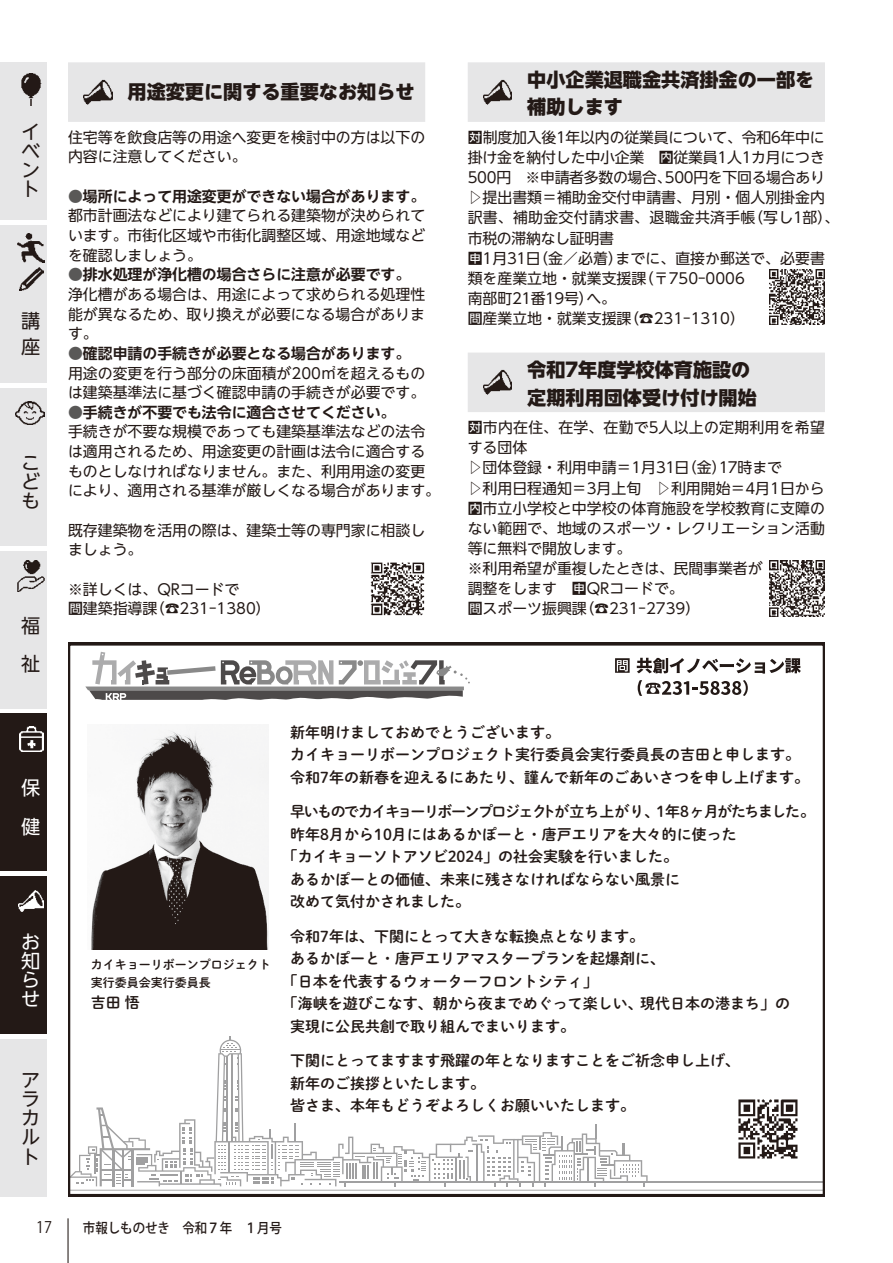
<style>
.page{position:relative;width:893px;height:1263px;background:#fff}
.page>*{position:absolute;margin:0;border:0;box-sizing:border-box;transform-origin:0 0}
.t1{font:800 19.2px/27.2px "UD Shin Go NT Pr 6 N";color:#231916}
.t2{font:19.2px/19.2px "UD Shin Go NT Pr 6 N";color:#231916;text-align:justify}
.t3{font:19.2px/19.2px "UD Shin Go NT Pr 6 N";color:#fff;text-align:justify}
.t4{font:19.2px/38.2px "UD Shin Go Pr 6";color:#231916}
.t5{font:15.9px "Koz Go Pro";color:#231916;scale:.9 1}
.t6{font:15px/22.5px "DNP Shuei M Go Std B";color:#231916}
.t7{font:15px "DNP Shuei M Go Std B";letter-spacing:-.1em;color:#231916}
.t8{font:14.85px/19.6px "UD Shin Go NT Pr 6 N";color:#231916}
.t9{font:700 14.85px "UD Shin Go NT Pr 6 N De";color:#231916}
.t10{font:14.85px "UD Shin Go NT Pr 6 N";letter-spacing:.02em;color:#231916}
.t11{font:500 13.8px "Koz Go Pro";color:#231916;scale:.9 1}
.t12{font:12px/18px "DNP Shuei M Go Std B";color:#231916}
.s1{color:#595857}
</style>
<div class="page">
<div style="left:468px;top:62px;width:357px;height:60px;background:#e6e6e7"></div>
<img style="left:483px;top:79px;width:29px;height:26px">
<div style="left:68px;top:62px;width:357px;height:60px;background:#e6e6e7"></div>
<img style="left:83px;top:79px;width:29px;height:26px">
<img style="left:370px;top:562px;width:55px;height:54px">
<img style="left:770px;top:270px;width:55px;height:55px">
<div style="left:468px;top:353px;width:357px;height:59px;background:#e6e6e7"></div>
<img style="left:483px;top:369px;width:29px;height:26px">
<img style="left:770px;top:561px;width:55px;height:55px">
<svg style="left:68px;top:643px;width:757px;height:554px"></svg>
<img style="left:734px;top:1096px;width:66px;height:66px">
<img style="left:88px;top:724px;width:180px;height:226px">
<svg style="left:637px;top:658px;width:164px;height:16px"></svg>
<svg style="left:638px;top:680px;width:110px;height:16px"></svg>
<svg style="left:615px;top:658px;width:15px;height:15px"></svg>
<hr style="left:67px;top:1218px;width:2px;height:45px;background:#231916">
<div style="left:0;top:62px;width:47px;height:158px;background:#e6e6e7"></div>
<img style="left:21px;top:73px;width:21px;height:33px">
<div style="left:0;top:225px;width:47px;height:157px;background:#e6e6e7"></div>
<img style="left:18px;top:233px;width:26px;height:29px">
<img style="left:19px;top:267px;width:24px;height:24px">
<div style="left:0;top:388px;width:47px;height:157px;background:#e6e6e7"></div>
<img style="left:16px;top:402px;width:28px;height:23px">
<div style="left:0;top:1039px;width:47px;height:158px;background:#e6e6e7"></div>
<div style="left:0;top:876px;width:47px;height:158px;background:#231916"></div>
<div style="left:0;top:551px;width:47px;height:157px;background:#e6e6e7"></div>
<div style="left:0;top:714px;width:47px;height:157px;background:#231916"></div>
<p class="t2" style="left:21px;top:121px;width:20px">イベント</p>
<p class="t2" style="left:21px;top:308px;width:20px;line-height:25.5px">講座</p>
<p class="t2" style="left:21px;top:452px;width:20px">こども</p>
<p class="t4" style="left:21px;top:605px;width:20px">福祉</p>
<p class="t3" style="left:21px;top:768px;width:20px;line-height:38.2px">保健</p>
<p class="t3" style="left:21px;top:931px;width:19px">お知らせ</p>
<p class="t2" style="left:21px;top:1069px;width:20px">アラカルト</p>
<p class="t1" style="left:128px;top:78px;width:289px">用途変更に関する重要なお知らせ</p>
<p class="t8" style="left:68px;top:127px;width:359px">住宅等を飲食店等の用途へ変更を検討中の方は以下の内容に注意してください。</p>
<p class="t9" style="left:68px;top:184px;width:359px"><span class="s1">●</span>場所によって用途変更ができない場合があります。</p>
<p class="t8" style="left:68px;top:205px;width:359px;text-align:justify">都市計画法などにより建てられる建築物が決められています。市街化区域や市街化調整区域、用途地域などを確認しましょう。</p>
<p class="t9" style="left:68px;top:263px;width:344px"><span class="s1">●</span>排水処理が浄化槽の場合さらに注意が必要です。</p>
<p class="t8" style="left:68px;top:284px;width:359px;text-align:justify">浄化槽がある場合は、用途によって求められる処理性能が異なるため、取り換えが必要になる場合があります。</p>
<p class="t9" style="left:68px;top:341px;width:344px"><span class="s1">●</span>確認申請の手続きが必要となる場合があります。</p>
<p class="t8" style="left:68px;top:363px;width:359px">用途の変更を行う部分の床面積が200㎡を超えるものは建築基準法に基づく確認申請の手続きが必要です。</p>
<p class="t9" style="left:68px;top:400px;width:329px"><span class="s1">●</span>手続きが不要でも法令に適合させてください。</p>
<p class="t8" style="left:68px;top:421px;width:374px">手続きが不要な規模であっても建築基準法などの法令は適用されるため、用途変更の計画は法令に適合するものとしなければなりません。また、利用用途の変更により、適用される基準が厳しくなる場合があります。</p>
<p class="t8" style="left:68px;top:520px;width:359px">既存建築物を活用の際は、建築士等の専門家に相談しましょう。</p>
<p class="t8" style="left:83px;top:579px;width:189px;text-indent:-15px">※詳しくは、QRコードで<br>建築指導課（☎231-1380）</p>
<p class="t1" style="left:527px;top:66px;width:289px">中小企業退職金共済掛金の一部を補助します</p>
<p class="t8" style="left:468px;top:127px;width:373px;line-height:20.1px;text-indent:15px">制度加入後1年以内の従業員について、令和6年中に掛け金を納付した中小企業　 従業員1人1カ月につき<br>500円　※申請者多数の場合、500円を下回る場合あり　▷提出書類＝補助金交付申請書、月別・個人別掛金内訳書、補助金交付請求書、退職金共済手帳（写し1部）、市税の滞納なし証明書　</p>
<p class="t8" style="left:483px;top:248px;width:344px">1月31日（金／必着）までに、直接か郵送で、必要書</p>
<p class="t8" style="left:468px;top:268px;width:279px">類を産業立地・就業支援課（〒750-0006</p>
<p class="t8" style="left:468px;top:288px;width:150px">南部町21番19号）へ。</p>
<p class="t8" style="left:483px;top:308px;width:264px">産業立地・就業支援課（☎231-1310）</p>
<p class="t1" style="left:527px;top:356px;width:231px">令和7年度学校体育施設の定期利用団体受け付け開始</p>
<p class="t10" style="left:483px;top:416px;width:344px">市内在住、在学、在勤で5人以上の定期利用を希望</p>
<p class="t8" style="left:468px;top:437px;width:61px">する団体</p>
<p class="t8" style="left:468px;top:458px;width:316px">▷団体登録・利用申請＝1月31日（金）17時まで</p>
<p class="t8" style="left:468px;top:478px;width:358px">▷利用日程通知＝3月上旬　▷利用開始＝4月1日から</p>
<p class="t8" style="left:483px;top:498px;width:344px">市立小学校と中学校の体育施設を学校教育に支障の</p>
<p class="t8" style="left:468px;top:518px;width:359px">ない範囲で、地域のスポーツ・レクリエーション活動</p>
<p class="t8" style="left:468px;top:538px;width:165px">等に無料で開放します。</p>
<p class="t8" style="left:468px;top:558px;width:296px">※利用希望が重複したときは、民間事業者が</p>
<p class="t8" style="left:468px;top:578px;width:218px">調整をします　 QRコードで。</p>
<p class="t8" style="left:483px;top:598px;width:219px">スポーツ振興課（☎231-2739）</p>
<p class="t12" style="left:91px;top:955px;width:182px">カイキョーリボーンプロジェクト実行委員会実行委員長</p>
<p class="t6" style="left:91px;top:990px;width:50px">吉田 悟</p>
<p class="t6" style="left:290px;top:720px;width:520px">新年明けましておめでとうございます。<br>カイキョーリボーンプロジェクト実行委員会実行委員長の吉田と申します。令和7年の新春を迎えるにあたり、謹んで新年のごあいさつを申し上げます。</p>
<p class="t7" style="left:290px;top:800px;width:526px">早いものでカイキョーリボーンプロジェクトが立ち上がり、1年8ヶ月がたちました。</p>
<p class="t6" style="left:290px;top:822px;width:448px">昨年8月から10月にはあるかぽーと・唐戸エリアを大々的に使った</p>
<p class="t6" style="left:283px;top:845px;width:397px">「カイキョーソトアソビ2024」の社会実験を行いました。</p>
<p class="t6" style="left:290px;top:867px;width:392px">あるかぽーとの価値、未来に残さなければならない風景に</p>
<p class="t6" style="left:290px;top:890px;width:182px">改めて気付かされました。</p>
<p class="t6" style="left:290px;top:924px;width:355px">令和7年は、下関にとって大きな転換点となります。</p>
<p class="t6" style="left:290px;top:947px;width:377px">あるかぽーと・唐戸エリアマスタープランを起爆剤に、</p>
<p class="t6" style="left:283px;top:969px;width:317px">「日本を代表するウォーターフロントシティ」</p>
<p class="t6" style="left:283px;top:992px;width:509px">「海峡を遊びこなす、朝から夜までめぐって楽しい、現代日本の港まち」の</p>
<p class="t6" style="left:290px;top:1014px;width:287px">実現に公民共創で取り組んでまいります。</p>
<p class="t6" style="left:290px;top:1049px;width:452px">下関にとってますます飛躍の年となりますことをご祈念申し上げ、新年のご挨拶といたします。<br>皆さま、本年もどうぞよろしくお願いいたします。</p>
<p class="t5" style="left:36px;top:1217px;width:19px">17</p>
<p class="t11" style="left:83px;top:1219px;width:223px">市報しものせき　令和７年　１月号</p>
</div>
